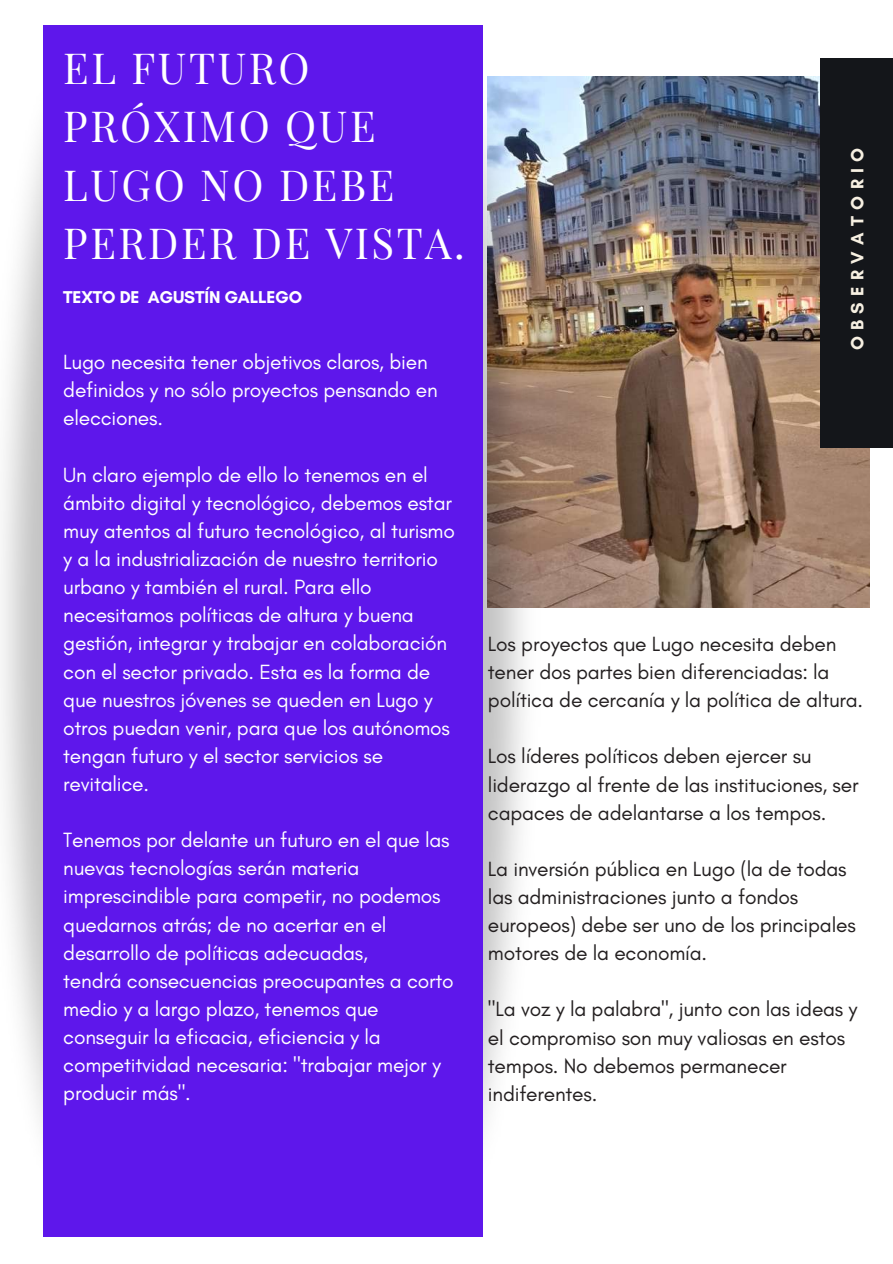
<style>
.page{position:relative;width:893px;height:1264px;background:#fff}
.page>*{position:absolute;margin:0;border:0;box-sizing:border-box;transform-origin:0 0}
.t1{font:42px/58.5px "Playfair Display";letter-spacing:.06em;color:#fff}
.t2{font:21px/28px "Glacial Indifference";letter-spacing:-.01em;color:#fff}
.t3{font:21px/28px "Glacial Indifference";letter-spacing:-.01em;color:#231f20}
.t4{font:700 18.15px "Glacial Indifference";letter-spacing:.35em;color:#f7f0e2}
.t5{font:700 17.4px "Glacial Indifference";letter-spacing:-.01em;color:#fff}
</style>
<div class="page">
<img style="left:598px;top:77px;width:271px;height:530px">
<div style="left:820px;top:59px;width:72px;height:389px;background:#14161a"></div>
<img style="left:2px;top:25px;width:156px;height:1212px">
<img style="left:369px;top:25px;width:229px;height:1212px">
<div style="left:43px;top:26px;width:440px;height:1210px;background:#5e17eb"></div>
<h1 class="t1" style="left:63px;top:37px;width:403px">EL FUTURO<br>PRÓXIMO QUE<br>LUGO NO DEBE<br>PERDER DE VISTA.</h1>
<p class="t5" style="left:63px;top:286px;width:240px">TEXTO DE AGUSTÍN GALLEGO</p>
<p class="t2" style="left:63px;top:348px;width:376px">Lugo necesita tener objetivos claros, bien definidos y no sólo proyectos pensando en elecciones.</p>
<p class="t2" style="left:63px;top:460px;width:393px">Un claro ejemplo de ello lo tenemos en el ámbito digital y tecnológico, debemos estar muy atentos al futuro tecnológico, al turismo y a la industrialización de nuestro territorio urbano y también el rural. Para ello necesitamos políticas de altura y buena gestión, integrar y trabajar en colaboración con el sector privado. Esta es la forma de que nuestros jóvenes se queden en Lugo y otros puedan venir, para que los autónomos tengan futuro y el sector servicios se revitalice.</p>
<p class="t2" style="left:63px;top:825px;width:392px">Tenemos por delante un futuro en el que las nuevas tecnologías serán materia imprescindible para competir, no podemos quedarnos atrás; de no acertar en el desarrollo de políticas adecuadas,<br>tendrá consecuencias preocupantes a corto medio y a largo plazo, tenemos que conseguir la eficacia, eficiencia y la competitvidad necesaria: "trabajar mejor y producir más".</p>
<p class="t4" style="left:846px;top:350px;width:204px;rotate:-90deg">OBSERVATORIO</p>
<p class="t3" style="left:488px;top:629px;width:377px">Los proyectos que Lugo necesita deben tener dos partes bien diferenciadas: la política de cercanía y la política de altura.</p>
<p class="t3" style="left:488px;top:742px;width:372px">Los líderes políticos deben ejercer su liderazgo al frente de las instituciones, ser capaces de adelantarse a los tempos.</p>
<p class="t3" style="left:488px;top:854px;width:369px">La inversión pública en Lugo (la de todas las administraciones junto a fondos europeos) debe ser uno de los principales motores de la economía.</p>
<p class="t3" style="left:488px;top:995px;width:371px">"La voz y la palabra", junto con las ideas y el compromiso son muy valiosas en estos tempos. No debemos permanecer indiferentes.</p>
</div>
